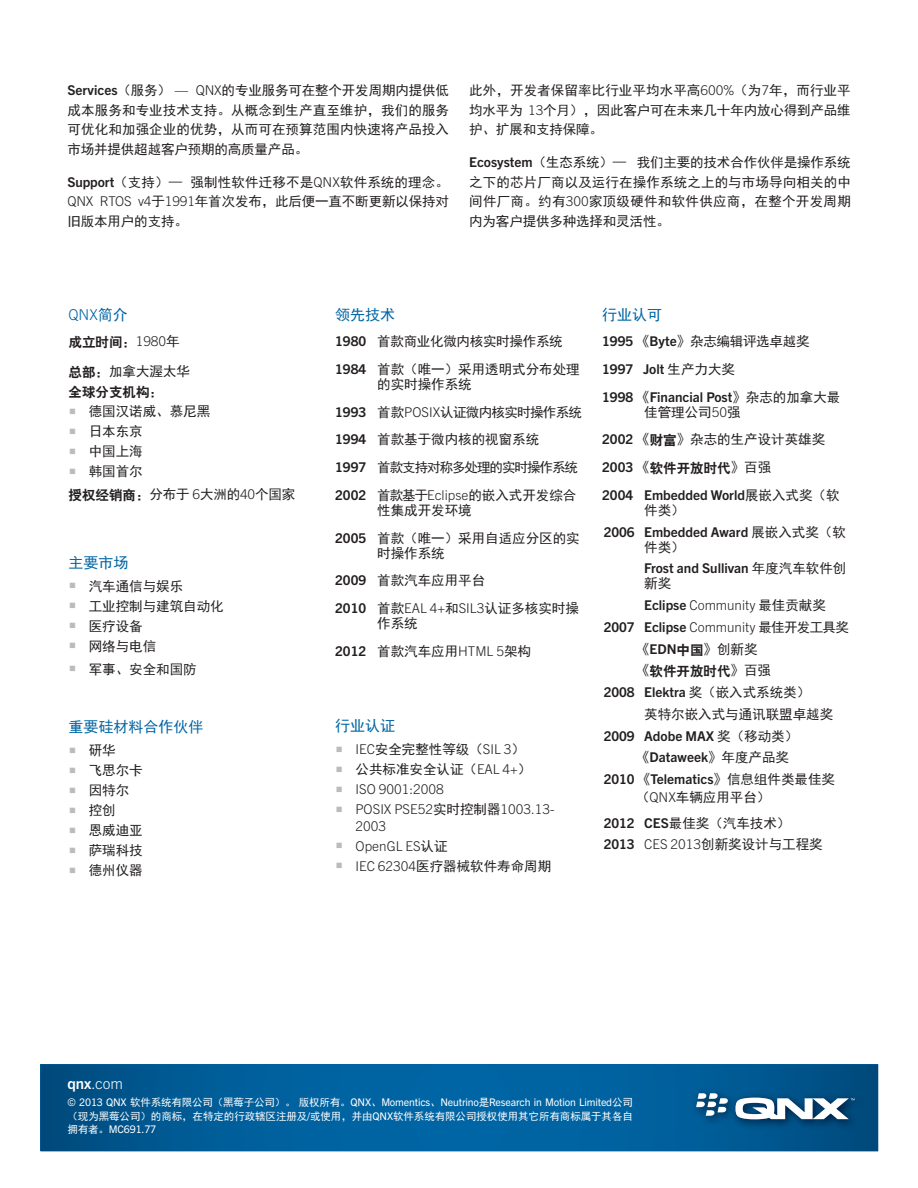
<style>
.page{position:relative;width:918px;height:1188px;background:#fff}
.page>*{position:absolute;margin:0;border:0;box-sizing:border-box;transform-origin:0 0}
.t1{font:15px "Sim Hei";color:#0065a4}
.t2{font:300 15px "Trade Gothic Next LT Pro";color:#fff}
.t3{font:300 15px "Trade Gothic Next LT Pro";color:#0065a4}
.t4{font:13.5px/19.5px "Sim Hei";color:#231f20}
.t5{font:700 13.5px/27.8px "Trade Gothic Next LT Pro";color:#231f20}
.t6{font:13.5px/27.8px "Sim Hei";letter-spacing:-.05em;color:#231f20}
.t7{font:13.5px/27.8px "Sim Hei";letter-spacing:-.02em;color:#231f20}
.t8{font:300 13.5px/16.5px "Trade Gothic Next LT Pro";color:#231f20}
.t9{font:13.5px "H Yb 2 gj";color:#231f20}
.t10{font:10.5px "Trade Gothic Next LT Pro";letter-spacing:-.015em;color:#fff}
.t11{font:10.5px "Sim Hei";letter-spacing:-.005em;color:#fff}
.s1{font-family:"Trade Gothic Next LT Pro";font-weight:700}
.s2{font-family:"Trade Gothic Next LT Pro";font-weight:300}
.s3{font-family:"Sim Hei";font-weight:400}
.s4{font-family:"Sim Hei"}
.s5{font-family:"H Yb 2 gj"}
.s6{color:#babbbe}
.s7{font-weight:300}
.s8{font-weight:700}
.s9{font-family:"Trade Gothic Next LT Pro"}
</style>
<div class="page">
<svg style="left:40px;top:1064px;width:838px;height:87px;background:#005d98"></svg>
<img style="left:691px;top:1088px;width:174px;height:42px">
<svg style="left:696px;top:1093px;width:32px;height:23px"></svg>
<svg style="left:735px;top:1098px;width:120px;height:21px"></svg>
<p class="t4" style="left:68px;top:81px;width:383px;text-align:justify"><span class="s1">Services</span>（服务） <span class="s2">— QNX</span>的专业服务可在整个开发周期内提供低成本服务和专业技术支持。从概念到生产直至维护，我们的服务可优化和加强企业的优势，从而可在预算范围内快速将产品投入市场并提供超越客户预期的高质量产品。</p>
<p class="t4" style="left:68px;top:172px;width:383px;text-align:justify"><span class="s1">Support</span>（支持）— 强制性软件迁移不是<span class="s2">QNX</span>软件系统的理念。<span class="s2">QNX RTOS v4</span>于<span class="s2">1991</span>年首次发布，此后便一直不断更新以保持对旧版本用户的支持。</p>
<p class="t4" style="left:469px;top:81px;width:383px;text-align:justify">此外，开发者保留率比行业平均水平高<span class="s2">600%</span>（为<span class="s2">7</span>年，而行业平均水平为 <span class="s2">13</span>个月），因此客户可在未来几十年内放心得到产品维护、扩展和支持保障。</p>
<p class="t4" style="left:469px;top:153px;width:383px;text-align:justify"><span class="s1">Ecosystem</span>（生态系统）— 我们主要的技术合作伙伴是操作系统之下的芯片厂商以及运行在操作系统之上的与市场导向相关的中间件厂商。约有<span class="s2">300</span>家顶级硬件和软件供应商，在整个开发周期内为客户提供多种选择和灵活性。</p>
<p class="t3" style="left:69px;top:304px;width:61px">QNX<span class="s3">简介</span></p>
<p class="t9" style="left:69px;top:335px;width:112px">成立时间：<span class="s2">1980</span><span class="s4">年</span></p>
<p class="t4" style="left:69px;top:362px;width:123px"><span class="s5">总部：</span>加拿大渥太华</p>
<p class="t9" style="left:69px;top:385px;width:96px">全球分支机构：</p>
<p class="t4" style="left:69px;top:402px;width:143px"><span class="s6">▪</span> 德国汉诺威、慕尼黑</p>
<p class="t4" style="left:69px;top:422px;width:76px"><span class="s6">▪</span> 日本东京</p>
<p class="t4" style="left:69px;top:442px;width:76px"><span class="s6">▪</span> 中国上海</p>
<p class="t4" style="left:69px;top:460px;width:228px;line-height:23px"><span class="s6">▪</span> 韩国首尔<br><span class="s5">授权经销商：</span>分布于 <span class="s2">6</span>大洲的<span class="s2">40</span>个国家</p>
<p class="t1" style="left:69px;top:555px;width:61px">主要市场</p>
<p class="t4" style="left:69px;top:576px;width:116px"><span class="s6">▪</span> 汽车通信与娱乐</p>
<p class="t4" style="left:69px;top:596px;width:157px"><span class="s6">▪</span> 工业控制与建筑自动化</p>
<p class="t4" style="left:69px;top:616px;width:76px"><span class="s6">▪</span> 医疗设备</p>
<p class="t4" style="left:69px;top:636px;width:89px"><span class="s6">▪</span> 网络与电信</p>
<p class="t4" style="left:69px;top:659px;width:130px"><span class="s6">▪</span> 军事、安全和国防</p>
<p class="t1" style="left:69px;top:719px;width:136px">重要硅材料合作伙伴</p>
<p class="t4" style="left:69px;top:741px;width:49px"><span class="s6">▪</span> 研华</p>
<p class="t4" style="left:69px;top:761px;width:76px"><span class="s6">▪</span> 飞思尔卡</p>
<p class="t4" style="left:69px;top:781px;width:62px"><span class="s6">▪</span> 因特尔</p>
<p class="t4" style="left:69px;top:801px;width:49px"><span class="s6">▪</span> 控创</p>
<p class="t4" style="left:69px;top:821px;width:76px"><span class="s6">▪</span> 恩威迪亚</p>
<p class="t4" style="left:69px;top:841px;width:76px"><span class="s6">▪</span> 萨瑞科技</p>
<p class="t4" style="left:69px;top:861px;width:76px"><span class="s6">▪</span> 德州仪器</p>
<p class="t1" style="left:335px;top:307px;width:61px">领先技术</p>
<p class="t7" style="left:335px;top:328px;width:246px"><span class="s1">1980</span> 首款商业化微内核实时操作系统<br><span class="s1">1984</span> 首款（唯一）采用透明式分布处理</p>
<p class="t6" style="left:335px;top:370px;width:248px;text-indent:42px">的实时操作系统<br><span class="s1">1993</span> 首款<span class="s2">POSIX</span>认证微内核实时操作系统<br><span class="s1">1994</span> 首款基于微内核的视窗系统<br><span class="s1">1997</span> 首款支持对称多处理的实时操作系统<br><span class="s1">2002</span> 首款基于<span class="s2">Eclipse</span>的嵌入式开发综合</p>
<p class="t4" style="left:335px;top:496px;width:246px;line-height:27.8px;text-indent:42px">性集成开发环境<br><span class="s1">2005</span> 首款（唯一）采用自适应分区的实</p>
<p class="t4" style="left:335px;top:539px;width:245px;line-height:27.8px;text-indent:42px">时操作系统<br><span class="s1">2009</span> 首款汽车应用平台<br><span class="s1">2010</span> 首款<span class="s2">EAL 4+</span>和<span class="s2">SIL3</span>认证多核实时操</p>
<p class="t4" style="left:335px;top:610px;width:197px;line-height:27.8px;text-indent:42px">作系统<br><span class="s1">2012</span> 首款汽车应用<span class="s2">HTML 5</span>架构</p>
<p class="t1" style="left:335px;top:718px;width:61px">行业认证</p>
<p class="t4" style="left:335px;top:740px;width:191px"><span class="s6">▪</span> <span class="s2">IEC</span>安全完整性等级（<span class="s2">SIL 3</span>）</p>
<p class="t4" style="left:335px;top:760px;width:198px"><span class="s6">▪</span> 公共标准安全认证（<span class="s2">EAL 4+</span>）</p>
<p class="t8" style="left:335px;top:780px;width:110px"><span class="s6">▪</span> ISO 9001:2008</p>
<p class="t8" style="left:356px;top:800px;width:201px;text-indent:-20px"><span class="s6">▪</span> POSIX PSE52<span class="s3">实时控制器</span>1003.13-<br>2003</p>
<p class="t8" style="left:335px;top:837px;width:114px"><span class="s6">▪</span> OpenGL ES<span class="s3">认证</span></p>
<p class="t4" style="left:335px;top:856px;width:218px"><span class="s6">▪</span> <span class="s2">IEC 62304</span>医疗器械软件寿命周期</p>
<p class="t1" style="left:602px;top:307px;width:61px">行业认可</p>
<p class="t7" style="left:602px;top:328px;width:209px"><span class="s1">1995</span> 《<span class="s1">Byte</span>》杂志编辑评选卓越奖</p>
<p class="t5" style="left:602px;top:354px;width:240px">1997 Jolt <span class="s3">生产力大奖<br></span>1998 <span class="s3">《</span>Financial Post<span class="s3">》杂志的加拿大最</span></p>
<p class="t4" style="left:602px;top:398px;width:225px;line-height:27.8px;text-indent:42px">佳管理公司<span class="s2">50</span>强<br><span class="s1">2002</span> 《<span class="s5">财富</span>》杂志的生产设计英雄奖</p>
<p class="t9" style="left:602px;top:461px;width:171px"><span class="s1">2003</span> <span class="s4">《</span>软件开放时代<span class="s4">》百强</span></p>
<p class="t5" style="left:602px;top:480px;width:239px">2004 Embedded World<span class="s3">展嵌入式奖（软</span></p>
<p class="t4" style="left:644px;top:500px;width:42px">件类）</p>
<p class="t5" style="left:604px;top:517px;width:244px">2006 Embedded Award <span class="s3">展嵌入式奖（软</span></p>
<p class="t4" style="left:644px;top:537px;width:42px">件类）</p>
<p class="t5" style="left:644px;top:554px;width:204px">Frost and Sullivan <span class="s3">年度汽车软件创</span></p>
<p class="t4" style="left:644px;top:574px;width:28px">新奖</p>
<p class="t5" style="left:604px;top:594px;width:247px;line-height:21.8px;text-indent:40px">Eclipse <span class="s7">Community</span> <span class="s3">最佳贡献奖<br></span>2007 Eclipse <span class="s7">Community</span> <span class="s3">最佳开发工具奖</span></p>
<p class="t4" style="left:636px;top:639px;width:123px">《<span class="s1">EDN</span><span class="s5">中国</span>》创新奖</p>
<p class="t9" style="left:636px;top:665px;width:137px"><span class="s4">《</span>软件开放时代<span class="s4">》百强</span></p>
<p class="t5" style="left:604px;top:677px;width:208px">2008 Elektra <span class="s3">奖（嵌入式系统类）</span></p>
<p class="t4" style="left:644px;top:704px;width:190px">英特尔嵌入式与通讯联盟卓越奖</p>
<p class="t5" style="left:604px;top:721px;width:196px">2009 Adobe MAX <span class="s3">奖（移动类）</span></p>
<p class="t5" style="left:636px;top:743px;width:154px"><span class="s3">《</span>Dataweek<span class="s3">》年度产品奖</span></p>
<p class="t5" style="left:604px;top:764px;width:233px">2010 <span class="s3">《</span>Telematics<span class="s3">》信息组件类最佳奖</span></p>
<p class="t4" style="left:604px;top:812px;width:221px;line-height:21.8px"><span class="s1">2012 CES</span>最佳奖（汽车技术）<br><span class="s1">2013</span> <span class="s2">CES 2013</span>创新奖设计与工程奖</p>
<p class="t4" style="left:636px;top:787px;width:136px">（<span class="s2">QNX</span>车辆应用平台）</p>
<p class="t2" style="left:68px;top:1073px;width:57px"><span class="s8">qnx</span>.com</p>
<p class="t10" style="left:68px;top:1095px;width:567px">© 2013 QNX <span class="s4">软件系统有限公司（黑莓子公司）。版权所有。</span>QNX<span class="s4">、</span>Momentics<span class="s4">、</span>Neutrino<span class="s4">是</span>Research in Motion Limited<span class="s4">公司</span></p>
<p class="t11" style="left:68px;top:1111px;width:567px">（现为黑莓公司）的商标，在特定的行政辖区注册及<span class="s9">/</span>或使用，并由<span class="s9">QNX</span>软件系统有限公司授权使用其它所有商标属于其各自</p>
<p class="t10" style="left:68px;top:1122px;width:90px"><span class="s4">拥有者。</span>MC691.77</p>
</div>
